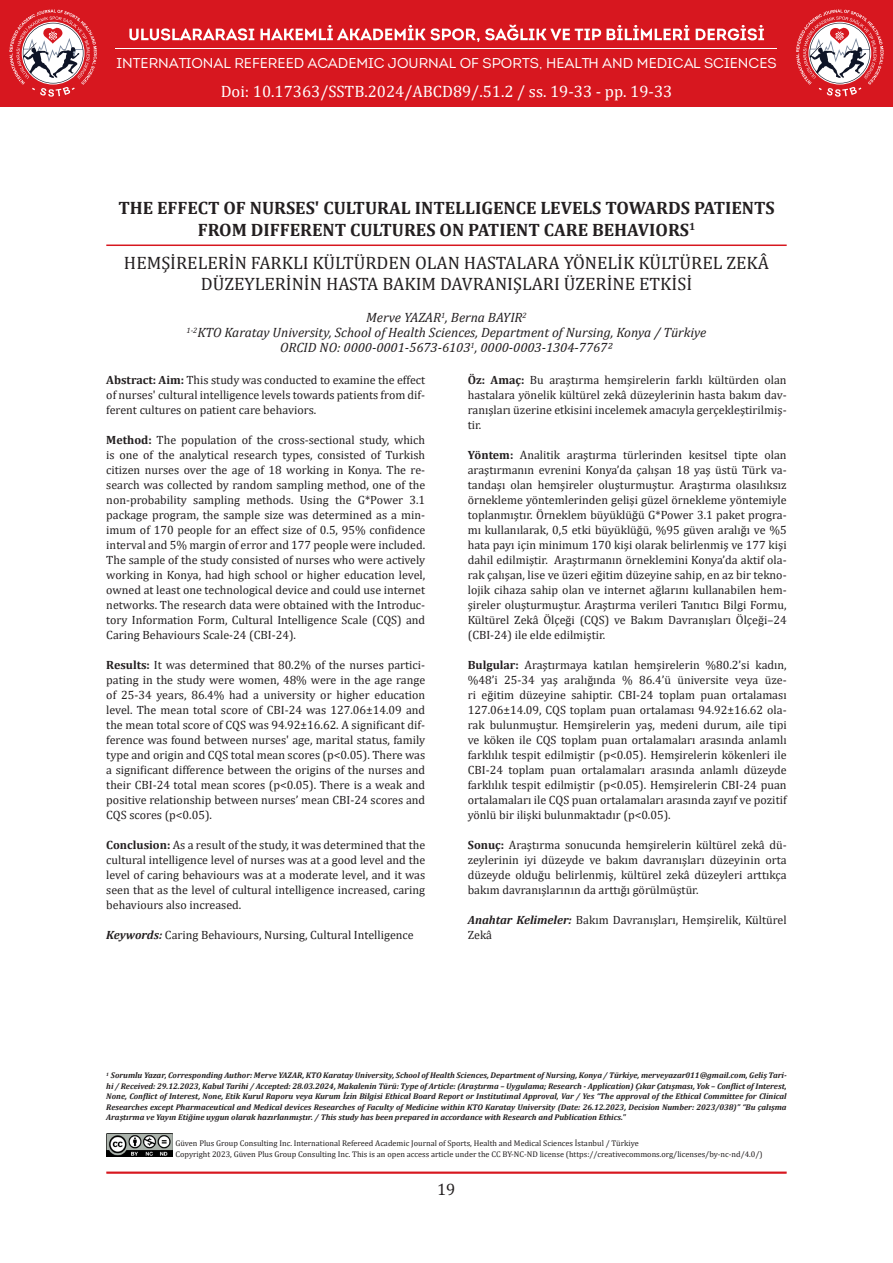
<style>
.page{position:relative;width:893px;height:1263px;background:#fff}
.page>*{position:absolute;margin:0;border:0;box-sizing:border-box;transform-origin:0 0}
.t1{font:18px/21.6px "Cambria";color:#231f20;text-align:center}
.t2{font:700 18px/21.6px "Cambria";color:#231f20;text-align:center}
.t3{font:16.5px "Cambria";color:#fff}
.t4{font:16.5px "Cambria";color:#231f20}
.t5{font:14.25px "Intro";color:#fff}
.t6{font:italic 13.5px "Cambria";color:#231f20}
.t7{font:12px/15px "Cambria";color:#231f20;text-align:justify}
.t8{font:italic 700 8.25px/10.5px "Cambria";color:#231f20;text-align:justify}
.t9{font:8.25px/10.5px "Cambria";color:#231f20}
.s1{font-weight:700}
.s2{font-weight:700;font-style:italic}
</style>
<div class="page">
<div style="left:106px;top:1171px;width:681px;height:3px;border:2px solid #d7171f"></div>
<div style="left:0;top:0;width:893px;height:106px;background:#d7171f"></div>
<svg style="left:129px;top:28px;width:125px;height:12px"></svg>
<svg style="left:260px;top:25px;width:429px;height:24px"></svg>
<svg style="left:696px;top:25px;width:68px;height:15px"></svg>
<hr style="left:116px;top:49px;width:661px;height:1px;background:#fff">
<svg style="left:9px;top:9px;width:88px;height:88px"></svg>
<svg style="left:796px;top:9px;width:87px;height:88px"></svg>
<hr style="left:106px;top:244px;width:681px;height:2px;background:#d7171f">
<img style="left:106px;top:1133px;width:66px;height:24px">
<p class="t5" style="left:116px;top:55px;width:662px">INTERNATIONAL REFEREED ACADEMIC JOURNAL OF SPORTS, HEALTH AND MEDICAL SCIENCES</p>
<p class="t3" style="left:221px;top:81px;width:453px">Doi: 10.17363/SSTB.2024/ABCD89/.51.2 / ss. 19-33 - pp. 19-33</p>
<p class="t2" style="left:118px;top:196px;width:658px">THE EFFECT OF NURSES' CULTURAL INTELLIGENCE LEVELS TOWARDS PATIENTS<br>FROM DIFFERENT CULTURES ON PATIENT CARE BEHAVIORS<sup>1</sup></p>
<p class="t1" style="left:124px;top:252px;width:646px">HEMŞİRELERİN FARKLI KÜLTÜRDEN OLAN HASTALARA YÖNELİK KÜLTÜREL ZEKÂ<br>DÜZEYLERİNİN HASTA BAKIM DAVRANIŞLARI ÜZERİNE ETKİSİ</p>
<p class="t6" style="left:366px;top:308px;width:162px">Merve YAZAR<sup>1</sup>, Berna BAYIR<sup>2</sup></p>
<p class="t6" style="left:187px;top:323px;width:521px"><sup>1-2</sup>KTO Karatay University, School of Health Sciences, Department of Nursing, Konya / Türkiye</p>
<p class="t6" style="left:280px;top:338px;width:334px">ORCID NO: 0000-0001-5673-6103<sup>1</sup>, 0000-0003-1304-77672</p>
<p class="t7" style="left:468px;top:372px;width:320px"><span class="s1">Öz: Amaç:</span> Bu araştırma hemşirelerin farklı kültürden olan hastalara yönelik kültürel zekâ düzeylerinin hasta bakım dav&shy;ranışları üzerine etkisini incelemek amacıyla gerçekleştirilmiş&shy;tir.</p>
<p class="t7" style="left:468px;top:447px;width:320px"><span class="s1">Yöntem:</span> Analitik araştırma türlerinden kesitsel tipte olan araştırmanın evrenini Konya’da çalışan 18 yaş üstü Türk va&shy;tandaşı olan hemşireler oluşturmuştur. Araştırma olasılıksız örnekleme yöntemlerinden gelişi güzel örnekleme yöntemiyle toplanmıştır. Örneklem büyüklüğü G*Power 3.1 paket progra&shy;mı kullanılarak, 0,5 etki büyüklüğü, %95 güven aralığı ve %5 hata payı için minimum 170 kişi olarak belirlenmiş ve 177 kişi dahil edilmiştir. Araştırmanın örneklemini Konya’da aktif ola&shy;rak çalışan, lise ve üzeri eğitim düzeyine sahip, en az bir tekno&shy;lojik cihaza sahip olan ve internet ağlarını kullanabilen hem&shy;şireler oluşturmuştur. Araştırma verileri Tanıtıcı Bilgi Formu, Kültürel Zekâ Ölçeği (CQS) ve Bakım Davranışları Ölçeği–24 (CBI-24) ile elde edilmiştir.</p>
<p class="t7" style="left:468px;top:657px;width:320px"><span class="s1">Bulgular:</span> Araştırmaya katılan hemşirelerin %80.2’si kadın, %48’i 25-34 yaş aralığında % 86.4’ü üniversite veya üze&shy;ri eğitim düzeyine sahiptir. CBI-24 toplam puan ortalaması 127.06±14.09, CQS toplam puan ortalaması 94.92±16.62 ola&shy;rak bulunmuştur. Hemşirelerin yaş, medeni durum, aile tipi ve köken ile CQS toplam puan ortalamaları arasında anlamlı farklılık tespit edilmiştir (p&lt;0.05). Hemşirelerin kökenleri ile CBI-24 toplam puan ortalamaları arasında anlamlı düzeyde farklılık tespit edilmiştir (p&lt;0.05). Hemşirelerin CBI-24 puan ortalamaları ile CQS puan ortalamaları arasında zayıf ve pozitif yönlü bir ilişki bulunmaktadır (p&lt;0.05).</p>
<p class="t7" style="left:468px;top:837px;width:320px"><span class="s1">Sonuç:</span> Araştırma sonucunda hemşirelerin kültürel zekâ dü&shy;zeylerinin iyi düzeyde ve bakım davranışları düzeyinin orta düzeyde olduğu belirlenmiş, kültürel zekâ düzeyleri arttıkça bakım davranışlarının da arttığı görülmüştür.</p>
<p class="t7" style="left:468px;top:912px;width:320px"><span class="s2">Anahtar Kelimeler:</span> Bakım Davranışları, Hemşirelik, Kültürel<br>Zekâ</p>
<p class="t7" style="left:106px;top:372px;width:320px"><span class="s1">Abstract: Aim:</span> This study was conducted to examine the effect of nurses' cultural intelligence levels towards patients from dif&shy;ferent cultures on patient care behaviors.</p>
<p class="t7" style="left:106px;top:432px;width:320px"><span class="s1">Method:</span> The population of the cross-sectional study, which is one of the analytical research types, consisted of Turkish citizen nurses over the age of 18 working in Konya. The re&shy;search was collected by random sampling method, one of the non-probability sampling methods. Using the G*Power 3.1 package program, the sample size was determined as a min&shy;imum of 170 people for an effect size of 0.5, 95% confidence interval and 5% margin of error and 177 people were included.<br>The sample of the study consisted of nurses who were actively working in Konya, had high school or higher education level, owned at least one technological device and could use internet networks. The research data were obtained with the Introduc&shy;tory Information Form, Cultural Intelligence Scale (CQS) and Caring Behaviours Scale-24 (CBI-24).</p>
<p class="t7" style="left:106px;top:657px;width:320px"><span class="s1">Results:</span> It was determined that 80.2% of the nurses partici&shy;pating in the study were women, 48% were in the age range of 25-34 years, 86.4% had a university or higher education level. The mean total score of CBI-24 was 127.06±14.09 and the mean total score of CQS was 94.92±16.62. A significant dif&shy;ference was found between nurses' age, marital status, family type and origin and CQS total mean scores (p&lt;0.05). There was a significant difference between the origins of the nurses and their CBI-24 total mean scores (p&lt;0.05). There is a weak and positive relationship between nurses’ mean CBI-24 scores and CQS scores (p&lt;0.05).</p>
<p class="t7" style="left:106px;top:837px;width:320px"><span class="s1">Conclusion:</span> As a result of the study, it was determined that the cultural intelligence level of nurses was at a good level and the level of caring behaviours was at a moderate level, and it was seen that as the level of cultural intelligence increased, caring behaviours also increased.</p>
<p class="t7" style="left:106px;top:927px;width:309px"><span class="s2">Keywords:</span> Caring Behaviours, Nursing, Cultural Intelligence</p>
<p class="t8" style="left:106px;top:1070px;width:682px"><sup>1</sup> Sorumlu Yazar, Corresponding Author: Merve YAZAR, KTO Karatay University, School of Health Sciences, Department of Nursing, Konya / Türkiye, merveyazar011@gmail.com, Geliş Tari&shy;hi / Received: 29.12.2023, Kabul Tarihi / Accepted: 28.03.2024, Makalenin Türü: Type of Article: (Araştırma – Uygulama; Research - Application) Çıkar Çatışması, Yok – Conflict of Interest, None, Conflict of Interest, None, Etik Kurul Raporu veya Kurum İzin Bilgisi Ethical Board Report or Institutiınal Approval, Var / Yes “The approval of the Ethical Committee for Clinical Researches except Pharmaceutical and Medical devices Researches of Faculty of Medicine within KTO Karatay University (Date: 26.12.2023, Decision Number: 2023/038)” “Bu çalışma Araştırma ve Yayın Etiğine uygun olarak hazırlanmıştır. / This study has been prepared in accordance with Research and Publication Ethics."</p>
<p class="t9" style="left:176px;top:1138px;width:589px">Güven Plus Group Consulting Inc. International Refereed Academic Journal of Sports, Health and Medical Sciences İstanbul / Türkiye<br>Copyright 2023, Güven Plus Group Consulting Inc. This is an open access article under the CC BY-NC-ND license (https://creativecommons.org/licenses/by-nc-nd/4.0/)</p>
<h2 class="t4" style="left:437px;top:1180px;width:20px">19</h2>
</div>
